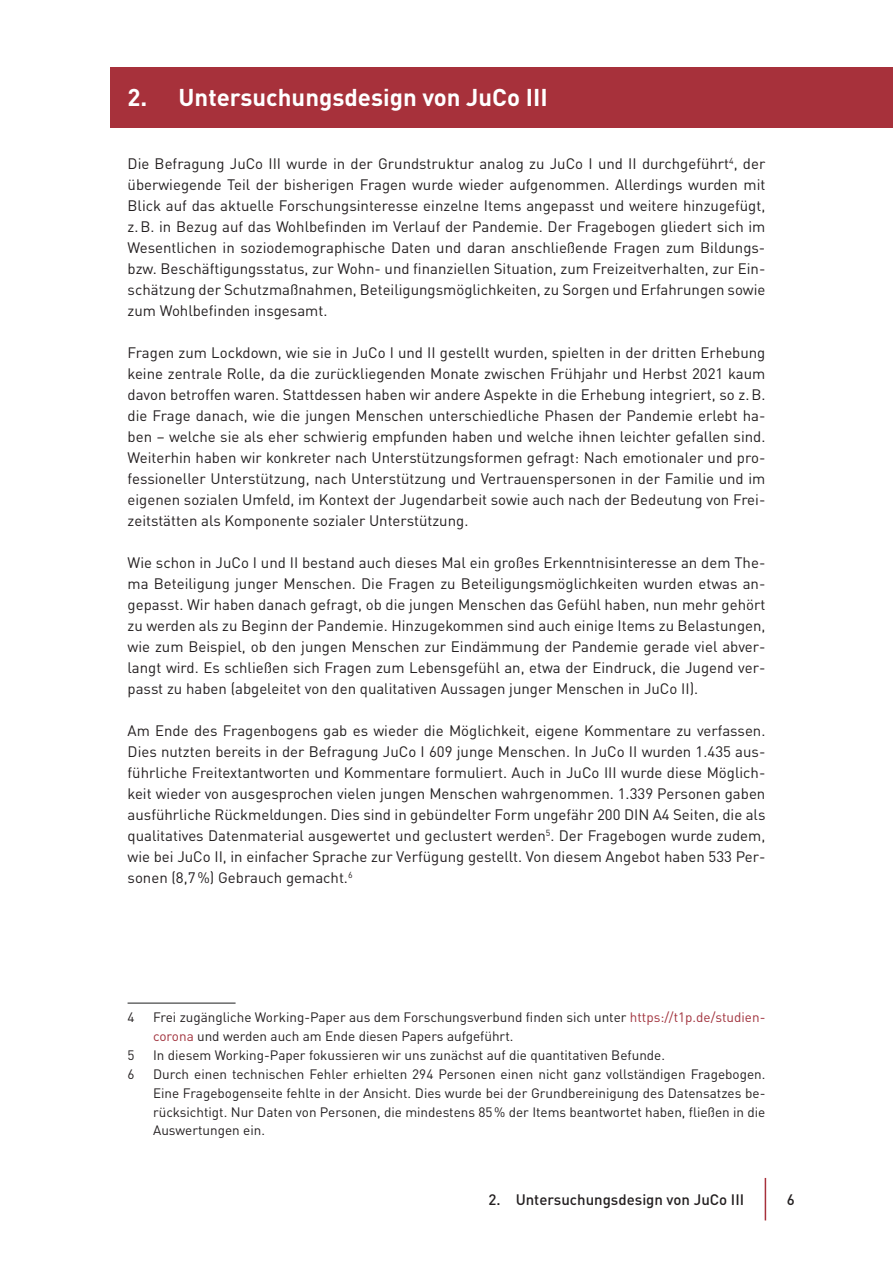
<style>
.page{position:relative;width:893px;height:1263px;background:#fff}
.page>*{position:absolute;margin:0;border:0;box-sizing:border-box;transform-origin:0 0}
.Überschrift_1{font:700 24px "DIN Pro";color:#fff}
.t1{font:15px/21px "DIN Pro";color:#231f20;text-align:justify}
.t2{font:500 15px "DIN Pro";color:#231f20}
.Fußnotentext{font:13.5px/18.9px "DIN Pro";color:#231f20}
.s1{color:#a1323d}
</style>
<div class="page">
<hr style="left:765px;top:1178px;width:1px;height:42px;background:#a7313b">
<div style="left:111px;top:67px;width:782px;height:60px;background:#a7313b"></div>
<hr style="left:128px;top:1003px;width:108px;height:1px;background:#1d1e1f">
<p class="Überschrift_1" style="left:128px;top:78px;width:422px">2. Untersuchungsdesign von JuCo III</p>
<p class="t1" style="left:128px;top:152px;width:639px">Die Befragung JuCo III wurde in der Grundstruktur analog zu JuCo I und II durchgeführt<sup>4</sup>, der überwiegende Teil der bisherigen Fragen wurde wieder aufgenommen. Allerdings wurden mit Blick auf das aktuelle Forschungsinteresse einzelne Items angepasst und weitere hinzugefügt, z.B. in Bezug auf das Wohlbefinden im Verlauf der Pandemie. Der Fragebogen gliedert sich im Wesentlichen in soziodemographische Daten und daran anschließende Fragen zum Bildungs&shy;bzw. Beschäftigungsstatus, zur Wohn- und finanziellen Situation, zum Freizeitverhalten, zur Ein&shy;schätzung der Schutzmaßnahmen, Beteiligungsmöglichkeiten, zu Sorgen und Erfahrungen sowie zum Wohlbefinden insgesamt.</p>
<p class="t1" style="left:128px;top:341px;width:639px">Fragen zum Lockdown, wie sie in JuCo I und II gestellt wurden, spielten in der dritten Erhebung keine zentrale Rolle, da die zurückliegenden Monate zwischen Frühjahr und Herbst 2021 kaum davon betroffen waren. Stattdessen haben wir andere Aspekte in die Erhebung integriert, so z.B. die Frage danach, wie die jungen Menschen unterschiedliche Phasen der Pandemie erlebt ha&shy;ben – welche sie als eher schwierig empfunden haben und welche ihnen leichter gefallen sind.<br>Weiterhin haben wir konkreter nach Unterstützungsformen gefragt: Nach emotionaler und pro&shy;fessioneller Unterstützung, nach Unterstützung und Vertrauenspersonen in der Familie und im eigenen sozialen Umfeld, im Kontext der Jugendarbeit sowie auch nach der Bedeutung von Frei&shy;zeitstätten als Komponente sozialer Unterstützung.</p>
<p class="t1" style="left:128px;top:551px;width:639px">Wie schon in JuCo I und II bestand auch dieses Mal ein großes Erkenntnisinteresse an dem The&shy;ma Beteiligung junger Menschen. Die Fragen zu Beteiligungsmöglichkeiten wurden etwas an&shy;gepasst. Wir haben danach gefragt, ob die jungen Menschen das Gefühl haben, nun mehr gehört zu werden als zu Beginn der Pandemie. Hinzugekommen sind auch einige Items zu Belastungen, wie zum Beispiel, ob den jungen Menschen zur Eindämmung der Pandemie gerade viel abver&shy;langt wird. Es schließen sich Fragen zum Lebensgefühl an, etwa der Eindruck, die Jugend ver&shy;passt zu haben (abgeleitet von den qualitativen Aussagen junger Menschen in JuCo II).</p>
<p class="t1" style="left:128px;top:719px;width:639px">Am Ende des Fragenbogens gab es wieder die Möglichkeit, eigene Kommentare zu verfassen.<br>Dies nutzten bereits in der Befragung JuCo I 609 junge Menschen. In JuCo II wurden 1.435 aus&shy;führliche Freitextantworten und Kommentare formuliert. Auch in JuCo III wurde diese Möglich&shy;keit wieder von ausgesprochen vielen jungen Menschen wahrgenommen. 1.339 Personen gaben ausführliche Rückmeldungen. Dies sind in gebündelter Form ungefähr 200 DIN A4 Seiten, die als qualitatives Datenmaterial ausgewertet und geclustert werden<sup>5</sup>. Der Fragebogen wurde zudem, wie bei JuCo II, in einfacher Sprache zur Verfügung gestellt. Von diesem Angebot haben 533 Per&shy;sonen (8,7%) Gebrauch gemacht.<sup>6</sup></p>
<p class="Fußnotentext" style="left:128px;top:1006px;width:9px">4</p>
<p class="Fußnotentext" style="left:153px;top:1006px;width:614px">Frei zugängliche Working-Paper aus dem Forschungsverbund finden sich unter <span class="s1">https://t1p.de/studien&shy;corona</span> und werden auch am Ende diesen Papers aufgeführt.</p>
<p class="Fußnotentext" style="left:128px;top:1044px;width:9px">5</p>
<p class="Fußnotentext" style="left:153px;top:1044px;width:513px">In diesem Working-Paper fokussieren wir uns zunächst auf die quantitativen Befunde.</p>
<p class="Fußnotentext" style="left:128px;top:1063px;width:9px">6</p>
<p class="Fußnotentext" style="left:153px;top:1063px;width:614px;text-align:justify">Durch einen technischen Fehler erhielten 294 Personen einen nicht ganz vollständigen Fragebogen.<br>Eine Fragebogenseite fehlte in der Ansicht. Dies wurde bei der Grundbereinigung des Datensatzes be&shy;rücksichtigt. Nur Daten von Personen, die mindestens 85% der Items beantwortet haben, fließen in die Auswertungen ein.</p>
<p class="t2" style="left:488px;top:1187px;width:257px">2. Untersuchungsdesign von JuCo III</p>
<p class="t2" style="left:787px;top:1187px;width:9px">6</p>
</div>
